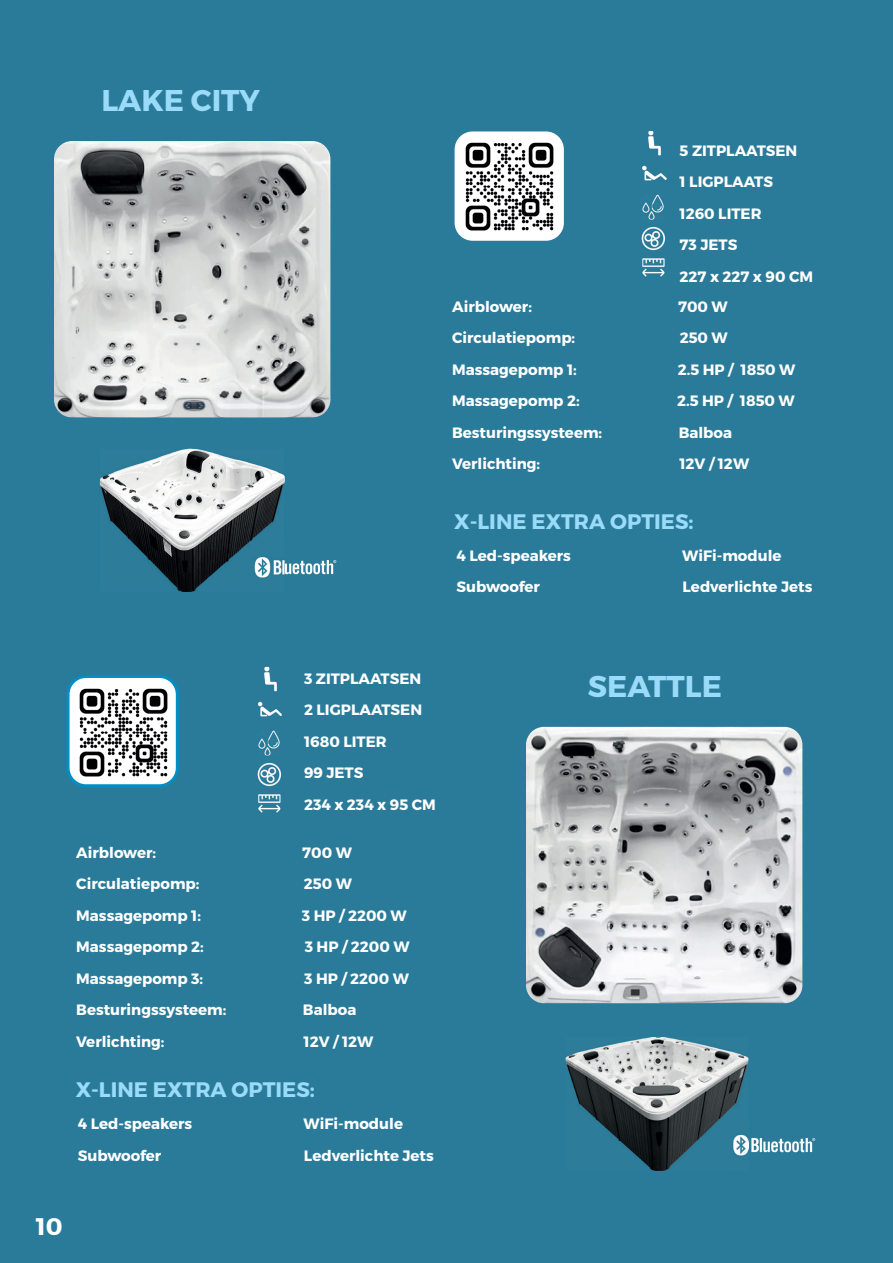
<style>
.page{position:relative;width:893px;height:1263px;background:#2a7b9a}
.page>*{position:absolute;margin:0;border:0;box-sizing:border-box;transform-origin:0 0}
.t1{font:700 30px "Montserrat";color:#99dbf8}
.t2{font:700 24px "Montserrat";color:#fff}
.t3{font:700 21px "Montserrat";color:#99dbf8}
.t4{font:700 15px/31.5px "Montserrat";color:#fff}
</style>
<div class="page">
<div style="left:455px;top:131px;width:109px;height:110px;background:#fff;border-radius:18px"></div>
<img style="left:54px;top:141px;width:276px;height:276px">
<img style="left:526px;top:727px;width:276px;height:276px">
<img style="left:465px;top:142px;width:89px;height:89px">
<img style="left:648px;top:131px;width:13px;height:24px">
<img style="left:642px;top:195px;width:20px;height:25px">
<img style="left:639px;top:160px;width:29px;height:28px;border-radius:14px">
<img style="left:640px;top:225px;width:27px;height:27px;border-radius:14px">
<img style="left:642px;top:258px;width:23px;height:19px">
<img style="left:285px;top:560px;width:52px;height:15px">
<img style="left:566px;top:1037px;width:182px;height:134px">
<img style="left:100px;top:449px;width:185px;height:143px">
<img style="left:251px;top:541px;width:34px;height:51px">
<img style="left:748px;top:1138px;width:68px;height:15px">
<img style="left:728px;top:1119px;width:20px;height:52px">
<svg style="left:67px;top:675px;width:112px;height:112px;background:#9fd1e4"></svg>
<img style="left:76px;top:686px;width:94px;height:93px">
<img style="left:264px;top:667px;width:13px;height:24px">
<img style="left:258px;top:730px;width:22px;height:25px">
<img style="left:255px;top:696px;width:29px;height:28px;border-radius:14px">
<img style="left:255px;top:760px;width:28px;height:28px;border-radius:14px">
<img style="left:258px;top:794px;width:22px;height:19px">
<h1 class="t1" style="left:101px;top:82px;width:160px">LAKE CITY</h1>
<p class="t4" style="left:680px;top:135px;width:135px">5 ZITPLAATSEN<br>1 LIGPLAATS<br>1260 LITER<br>73 JETS<br>227 x 227 x 90 CM</p>
<p class="t4" style="left:452px;top:291px;width:81px">Airblower:</p>
<p class="t4" style="left:678px;top:291px;width:51px">700 W</p>
<p class="t4" style="left:452px;top:322px;width:125px">Circulatiepomp:</p>
<p class="t4" style="left:680px;top:322px;width:50px">250 W</p>
<p class="t4" style="left:452px;top:354px;width:126px">Massagepomp 1:</p>
<p class="t4" style="left:678px;top:354px;width:119px">2.5 HP / 1850 W</p>
<p class="t4" style="left:452px;top:385px;width:129px">Massagepomp 2:</p>
<p class="t4" style="left:677px;top:385px;width:119px">2.5 HP / 1850 W</p>
<p class="t4" style="left:452px;top:417px;width:152px">Besturingssysteem:</p>
<p class="t4" style="left:679px;top:417px;width:55px">Balboa</p>
<p class="t4" style="left:452px;top:448px;width:90px">Verlichting:</p>
<p class="t4" style="left:679px;top:448px;width:71px">12V / 12W</p>
<h3 class="t3" style="left:454px;top:508px;width:241px">X-LINE EXTRA OPTIES:</h3>
<p class="t4" style="left:456px;top:540px;width:116px">4 Led-speakers</p>
<p class="t4" style="left:682px;top:540px;width:101px">WiFi-module</p>
<p class="t4" style="left:456px;top:572px;width:85px">Subwoofer</p>
<p class="t4" style="left:683px;top:572px;width:131px">Ledverlichte Jets</p>
<p class="t4" style="left:304px;top:663px;width:133px">3 ZITPLAATSEN<br>2 LIGPLAATSEN<br>1680 LITER<br>99 JETS<br>234 x 234 x 95 CM</p>
<p class="t4" style="left:76px;top:837px;width:81px">Airblower:</p>
<p class="t4" style="left:302px;top:837px;width:51px">700 W</p>
<p class="t4" style="left:76px;top:868px;width:125px">Circulatiepomp:</p>
<p class="t4" style="left:304px;top:868px;width:50px">250 W</p>
<p class="t4" style="left:76px;top:900px;width:126px">Massagepomp 1:</p>
<p class="t4" style="left:302px;top:900px;width:106px">3 HP / 2200 W</p>
<p class="t4" style="left:76px;top:931px;width:129px">Massagepomp 2:</p>
<p class="t4" style="left:305px;top:931px;width:106px">3 HP / 2200 W</p>
<p class="t4" style="left:76px;top:963px;width:128px">Massagepomp 3:</p>
<p class="t4" style="left:304px;top:963px;width:106px">3 HP / 2200 W</p>
<p class="t4" style="left:76px;top:994px;width:152px">Besturingssysteem:</p>
<p class="t4" style="left:303px;top:994px;width:55px">Balboa</p>
<p class="t4" style="left:76px;top:1026px;width:90px">Verlichting:</p>
<p class="t4" style="left:304px;top:1026px;width:71px">12V / 12W</p>
<h3 class="t3" style="left:76px;top:1076px;width:241px">X-LINE EXTRA OPTIES:</h3>
<p class="t4" style="left:78px;top:1108px;width:116px">4 Led-speakers</p>
<p class="t4" style="left:304px;top:1108px;width:101px">WiFi-module</p>
<p class="t4" style="left:78px;top:1140px;width:85px">Subwoofer</p>
<p class="t4" style="left:304px;top:1140px;width:131px">Ledverlichte Jets</p>
<h2 class="t2" style="left:36px;top:1212px;width:28px">10</h2>
<h1 class="t1" style="left:588px;top:667px;width:136px">SEATTLE</h1>
</div>
